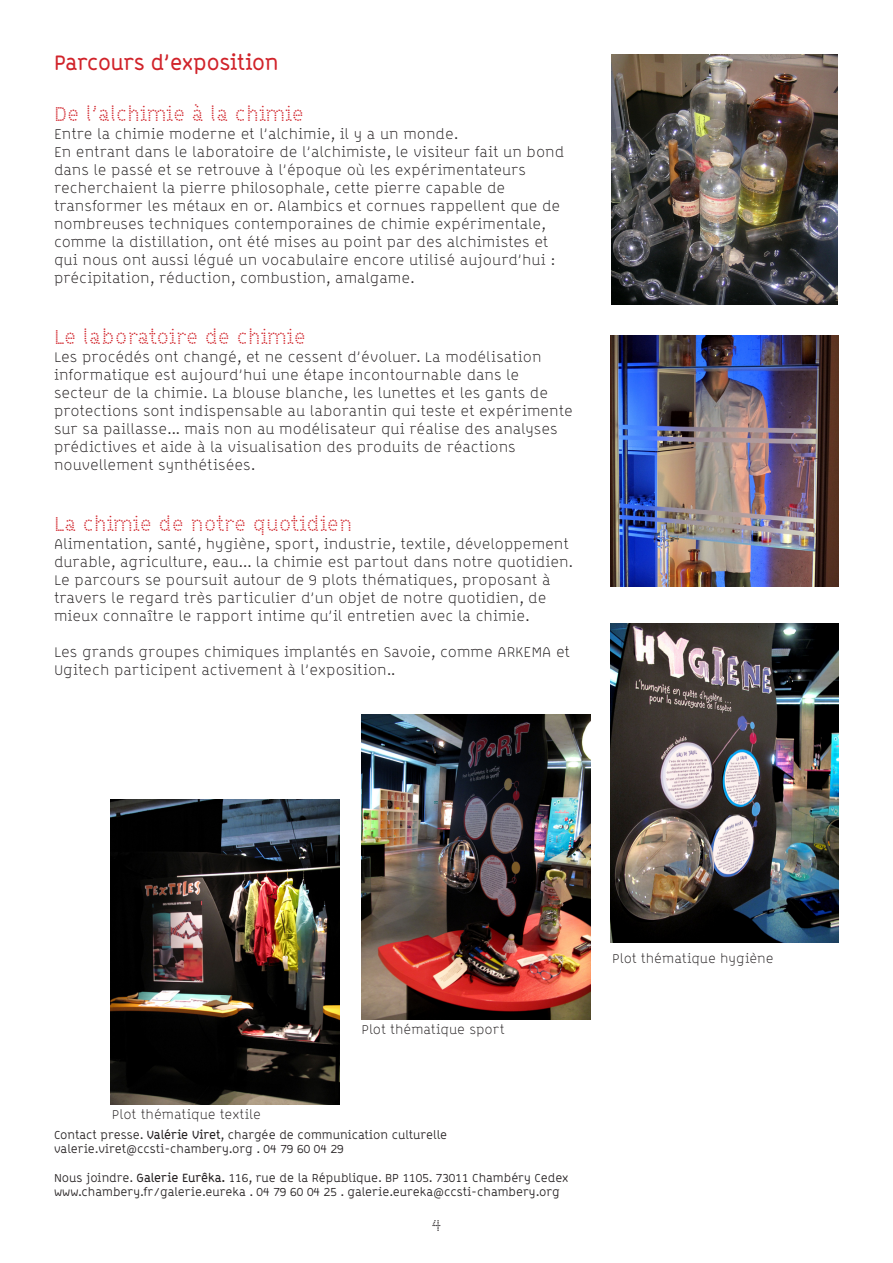
<style>
.page{position:relative;width:893px;height:1263px;background:#fff}
.page>*{position:absolute;margin:0;border:0;box-sizing:border-box;transform-origin:0 0}
.intertitre{font:21px "B Dot Chambery";color:#d1232a}
.titre_paragraphe{font:700 21px "B Line Chambery";color:#d1232a}
.texte{font:300 15px/18px "B Line Chambery";color:#231f20}
.t1{font:300 13.5px "B Line Chambery";color:#231f20}
.t2{font:12px/14.4px "B Line Chambery";color:#231f20}
.s1{font-weight:700}
</style>
<div class="page">
<img style="left:611px;top:54px;width:227px;height:251px">
<img style="left:610px;top:336px;width:229px;height:251px">
<img style="left:361px;top:714px;width:229px;height:305px">
<img style="left:610px;top:624px;width:229px;height:319px">
<img style="left:111px;top:799px;width:228px;height:305px">
<p class="titre_paragraphe" style="left:54px;top:50px;width:226px">Parcours d’exposition</p>
<p class="intertitre" style="left:54px;top:101px;width:252px">De l’alchimie à la chimie</p>
<p class="texte" style="left:54px;top:125px;width:405px">Entre la chimie moderne et l’alchimie, il y a un monde.</p>
<p class="texte" style="left:54px;top:143px;width:512px">En entrant dans le laboratoire de l’alchimiste, le visiteur fait un bond dans le passé et se retrouve à l’époque où les expérimentateurs recherchaient la pierre philosophale, cette pierre capable de transformer les métaux en or. Alambics et cornues rappellent que de nombreuses techniques contemporaines de chimie expérimentale, comme la distillation, ont été mises au point par des alchimistes et qui nous ont aussi légué un vocabulaire encore utilisé aujourd’hui : précipitation, réduction, combustion, amalgame.</p>
<p class="intertitre" style="left:54px;top:324px;width:254px">Le laboratoire de chimie</p>
<p class="texte" style="left:54px;top:348px;width:520px">Les procédés ont changé, et ne cessent d’évoluer. La modélisation informatique est aujourd’hui une étape incontournable dans le secteur de la chimie. La blouse blanche, les lunettes et les gants de protections sont indispensable au laborantin qui teste et expérimente sur sa paillasse... mais non au modélisateur qui réalise des analyses prédictives et aide à la visualisation des produits de réactions nouvellement synthétisées.</p>
<p class="intertitre" style="left:54px;top:511px;width:300px">La chimie de notre quotidien</p>
<p class="texte" style="left:54px;top:535px;width:520px">Alimentation, santé, hygiène, sport, industrie, textile, développement durable, agriculture, eau... la chimie est partout dans notre quotidien.</p>
<p class="texte" style="left:54px;top:571px;width:498px">Le parcours se poursuit autour de 9 plots thématiques, proposant à travers le regard très particulier d’un objet de notre quotidien, de mieux connaître le rapport intime qu’il entretien avec la chimie.</p>
<p class="texte" style="left:54px;top:643px;width:518px">Les grands groupes chimiques implantés en Savoie, comme ARKEMA et<br>Ugitech participent activement à l’exposition..</p>
<p class="t1" style="left:112px;top:1107px;width:150px">Plot thématique textile</p>
<p class="t1" style="left:361px;top:1022px;width:145px">Plot thématique sport</p>
<p class="t2" style="left:54px;top:1127px;width:395px">Contact presse. <span class="s1">Valérie Viret</span>, chargée de communication culturelle valerie.viret@ccsti-chambery.org . 04 79 60 04 29</p>
<p class="t2" style="left:54px;top:1170px;width:516px">Nous joindre. <span class="s1">Galerie Eurêka.</span> 116, rue de la République. BP 1105. 73011 Chambéry Cedex www.chambery.fr/galerie.eureka . 04 79 60 04 25 . galerie.eureka@ccsti-chambery.org</p>
<p class="t1" style="left:612px;top:951px;width:163px">Plot thématique hygiène</p>
</div>
